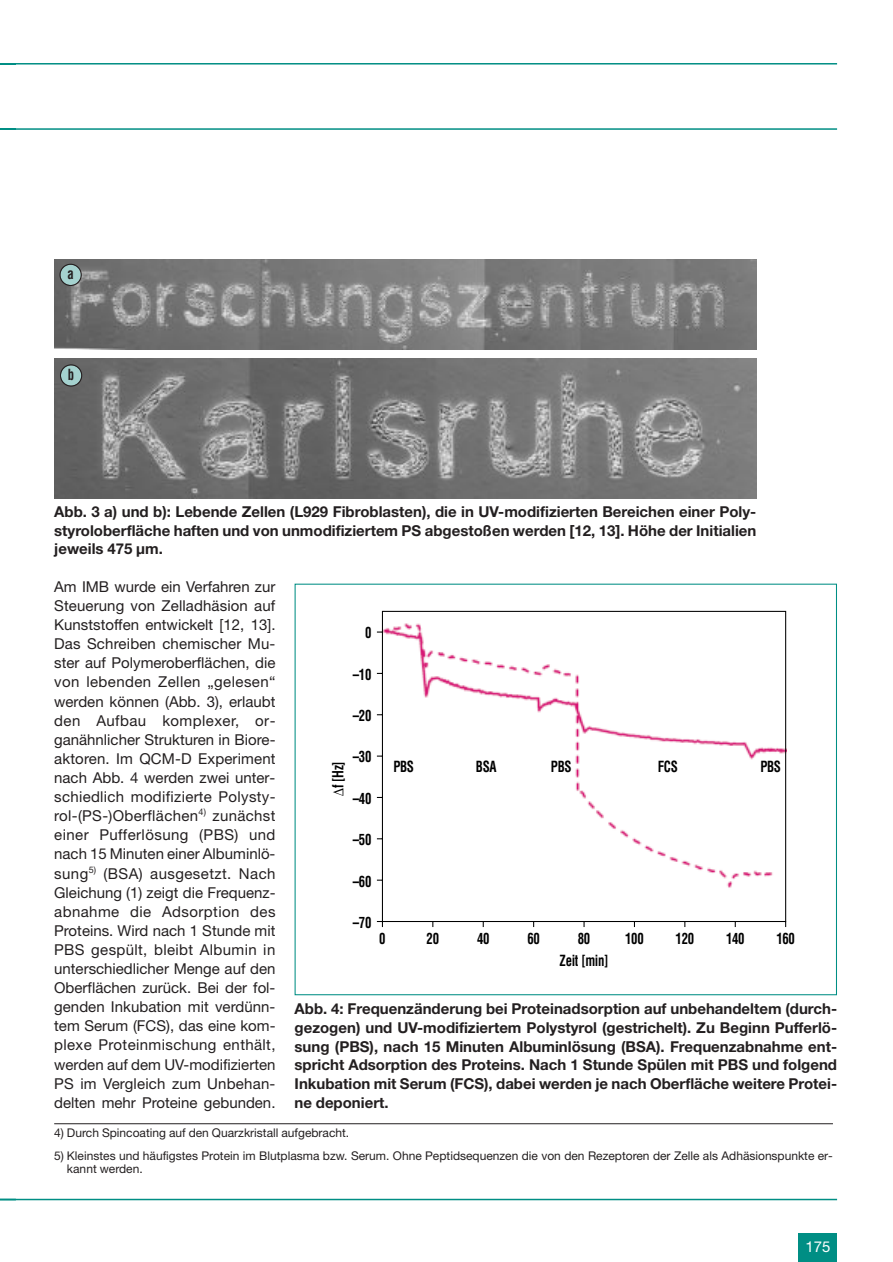
<style>
.page{position:relative;width:893px;height:1262px;background:#fff}
.page>*{position:absolute;margin:0;border:0;box-sizing:border-box;transform-origin:0 0}
.t1{font:15px/19px "Helvetica Neue";color:#231f20;text-align:justify}
.t2{font:700 15px/18.8px "Helvetica Neue";color:#231f20;text-align:justify}
.t3{font:700 condensed 15px/22.2px "Helvetica";letter-spacing:-.025em;color:#000;text-align:center;scale:.85 1}
.t4{font:15px "Helvetica Neue";color:#fff}
.t5{font:700 condensed 15px "Helvetica";color:#231f20;scale:.85 1}
.t6{font:12px/13.5px "Helvetica Neue";color:#231f20}
</style>
<div class="page">
<div style="left:798px;top:1233px;width:39px;height:29px;background:#008e84"></div>
<hr style="left:0;top:63px;width:837px;height:1px;background:#008e84">
<hr style="left:0;top:128px;width:837px;height:2px;background:#008e84">
<hr style="left:0;top:1198px;width:837px;height:2px;background:#008e84">
<svg style="left:0;top:1198px;width:16px;height:1px"></svg>
<svg style="left:376px;top:610px;width:410px;height:318px"></svg>
<svg style="left:77px;top:349px;width:679px;height:1px"></svg>
<img style="left:54px;top:260px;width:702px;height:89px">
<img style="left:54px;top:358px;width:702px;height:140px">
<hr style="left:54px;top:1123px;width:778px;height:1px;background:#231f20">
<div style="left:60px;top:265px;width:21px;height:20px;background:#a5d2cf;border-radius:50%"></div>
<div style="left:59px;top:264px;width:23px;height:22px;border:1px solid #231f20;border-radius:50%"></div>
<div style="left:61px;top:365px;width:20px;height:20px;background:#a5d2cf;border-radius:50%"></div>
<div style="left:60px;top:364px;width:22px;height:22px;border:1px solid #231f20;border-radius:50%"></div>
<p class="t5" style="left:67px;top:268px;width:9px">a</p>
<p class="t5" style="left:68px;top:369px;width:9px">b</p>
<p class="t2" style="left:54px;top:503px;width:703px">Abb. 3 a) und b): Lebende Zellen (L929 Fibroblasten), die in UV-modifizierten Bereichen einer Poly&shy;styroloberfläche haften und von unmodifiziertem PS abgestoßen werden [12, 13]. Höhe der Initialien jeweils 475 µm.</p>
<p class="t1" style="left:54px;top:578px;width:223px">Am IMB wurde ein Verfahren zur Steuerung von Zelladhäsion auf Kunststoffen entwickelt [12, 13].<br>Das Schreiben chemischer Mu&shy;ster auf Polymeroberflächen, die von lebenden Zellen „gelesen“ werden können (Abb. 3), erlaubt den Aufbau komplexer, or&shy;ganähnlicher Strukturen in Biore&shy;aktoren. Im QCM-D Experiment nach Abb. 4 werden zwei unter&shy;schiedlich modifizierte Polysty&shy;rol-(PS-)Oberflächen<sup>4)</sup> zunächst einer Pufferlösung (PBS) und nach 15 Minuten einer Albuminlö&shy;sung<sup>5)</sup> (BSA) ausgesetzt. Nach Gleichung (1) zeigt die Frequenz&shy;abnahme die Adsorption des Proteins. Wird nach 1 Stunde mit PBS gespült, bleibt Albumin in unterschiedlicher Menge auf den Oberflächen zurück. Bei der fol&shy;genden Inkubation mit verdünn&shy;tem Serum (FCS), das eine kom&shy;plexe Proteinmischung enthält, werden auf dem UV-modifizierten PS im Vergleich zum Unbehan&shy;delten mehr Proteine gebunden.</p>
<p class="t3" style="left:328px;top:795px;width:42px;rotate:-90deg">∆f [Hz]</p>
<p class="t3" style="left:365px;top:623px;width:9px">0</p>
<p class="t3" style="left:353px;top:664px;width:23px">–10</p>
<p class="t3" style="left:353px;top:706px;width:23px">–20</p>
<p class="t3" style="left:353px;top:747px;width:23px">–30</p>
<p class="t3" style="left:353px;top:788px;width:23px">–40</p>
<p class="t3" style="left:393px;top:756px;width:26px">PBS</p>
<p class="t3" style="left:760px;top:756px;width:26px">PBS</p>
<p class="t3" style="left:476px;top:756px;width:26px">BSA</p>
<p class="t3" style="left:658px;top:756px;width:25px">FCS</p>
<p class="t3" style="left:551px;top:756px;width:26px">PBS</p>
<p class="t3" style="left:353px;top:830px;width:23px">–50</p>
<p class="t3" style="left:353px;top:871px;width:23px">–60</p>
<p class="t3" style="left:353px;top:912px;width:23px">–70</p>
<p class="t3" style="left:379px;top:928px;width:9px">0</p>
<p class="t3" style="left:426px;top:928px;width:16px">20</p>
<p class="t3" style="left:477px;top:928px;width:16px">40</p>
<p class="t3" style="left:527px;top:928px;width:16px">60</p>
<p class="t3" style="left:559px;top:928px;width:59px">80<br>Zeit [min]</p>
<p class="t3" style="left:625px;top:928px;width:23px">100</p>
<p class="t3" style="left:675px;top:928px;width:23px">120</p>
<p class="t3" style="left:726px;top:928px;width:23px">140</p>
<p class="t3" style="left:776px;top:928px;width:23px">160</p>
<p class="t2" style="left:294px;top:1000px;width:544px">Abb. 4: Frequenzänderung bei Proteinadsorption auf unbehandeltem (durch&shy;gezogen) und UV-modifiziertem Polystyrol (gestrichelt). Zu Beginn Pufferlö&shy;sung (PBS), nach 15 Minuten Albuminlösung (BSA). Frequenzabnahme ent&shy;spricht Adsorption des Proteins. Nach 1 Stunde Spülen mit PBS und folgend Inkubation mit Serum (FCS), dabei werden je nach Oberfläche weitere Protei&shy;ne deponiert.</p>
<p class="t6" style="left:54px;top:1127px;width:296px">4) Durch Spincoating auf den Quarzkristall aufgebracht.</p>
<p class="t6" style="left:67px;top:1149px;width:767px;text-indent:-13px">5) Kleinstes und häufigstes Protein im Blutplasma bzw. Serum. Ohne Peptidsequenzen die von den Rezeptoren der Zelle als Adhäsionspunkte er&shy;kannt werden.</p>
<p class="t4" style="left:805px;top:1241px;width:27px">175</p>
</div>
